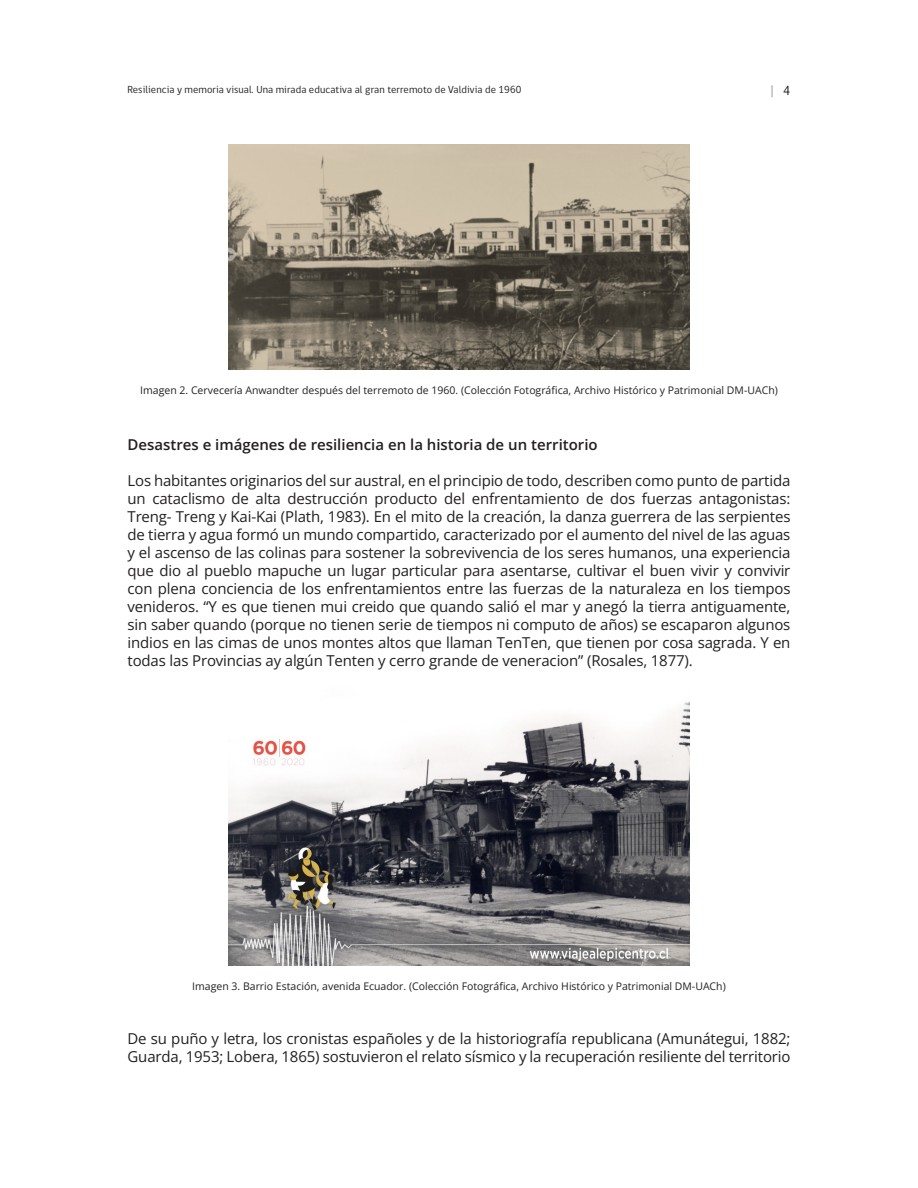
<style>
.page{position:relative;width:918px;height:1188px;background:#fff}
.page>*{position:absolute;margin:0;border:0;box-sizing:border-box;transform-origin:0 0}
.parraforav{font:15px/18px "Open Sans";letter-spacing:-.01em;color:#231f20;text-align:justify}
.subtitrav1{font:600 15px "Open Sans";color:#231f20}
.t1{font:13.5px "gob CL";color:#808285}
.piesfotorav{font:10.5px "Open Sans";color:#231f20}
.t2{font:10.5px "gob CL";letter-spacing:.01em;color:#231f20}
.s1{color:#231f20}
</style>
<div class="page">
<img style="left:229px;top:144px;width:460px;height:225px">
<img style="left:229px;top:702px;width:460px;height:264px">
<p class="t2" style="left:128px;top:82px;width:395px">Resiliencia y memoria visual. Una mirada educativa al gran terremoto de Valdivia de 1960</p>
<p class="t1" style="left:770px;top:82px;width:22px">| <span class="s1">4</span></p>
<p class="piesfotorav" style="left:140px;top:383px;width:639px">Imagen 2. Cervecería Anwandter después del terremoto de 1960. (Colección Fotográfica, Archivo Histórico y Patrimonial DM-UACh)</p>
<p class="subtitrav1" style="left:128px;top:434px;width:472px">Desastres e imágenes de resiliencia en la historia de un territorio</p>
<p class="parraforav" style="left:128px;top:471px;width:664px">Los habitantes originarios del sur austral, en el principio de todo, describen como punto de partida un cataclismo de alta destrucción producto del enfrentamiento de dos fuerzas antagonistas:<br>Treng- Treng y Kai-Kai (Plath, 1983). En el mito de la creación, la danza guerrera de las serpientes de tierra y agua formó un mundo compartido, caracterizado por el aumento del nivel de las aguas y el ascenso de las colinas para sostener la sobrevivencia de los seres humanos, una experiencia que dio al pueblo mapuche un lugar particular para asentarse, cultivar el buen vivir y convivir con plena conciencia de los enfrentamientos entre las fuerzas de la naturaleza en los tiempos venideros. “Y es que tienen mui creido que quando salió el mar y anegó la tierra antiguamente, sin saber quando (porque no tienen serie de tiempos ni computo de años) se escaparon algunos indios en las cimas de unos montes altos que llaman TenTen, que tienen por cosa sagrada. Y en todas las Provincias ay algún Tenten y cerro grande de veneracion” (Rosales, 1877).</p>
<p class="piesfotorav" style="left:192px;top:979px;width:535px">Imagen 3. Barrio Estación, avenida Ecuador. (Colección Fotográfica, Archivo Histórico y Patrimonial DM-UACh)</p>
<p class="parraforav" style="left:128px;top:1029px;width:664px">De su puño y letra, los cronistas españoles y de la historiografía republicana (Amunátegui, 1882;<br>Guarda, 1953; Lobera, 1865) sostuvieron el relato sísmico y la recuperación resiliente del territorio</p>
</div>
